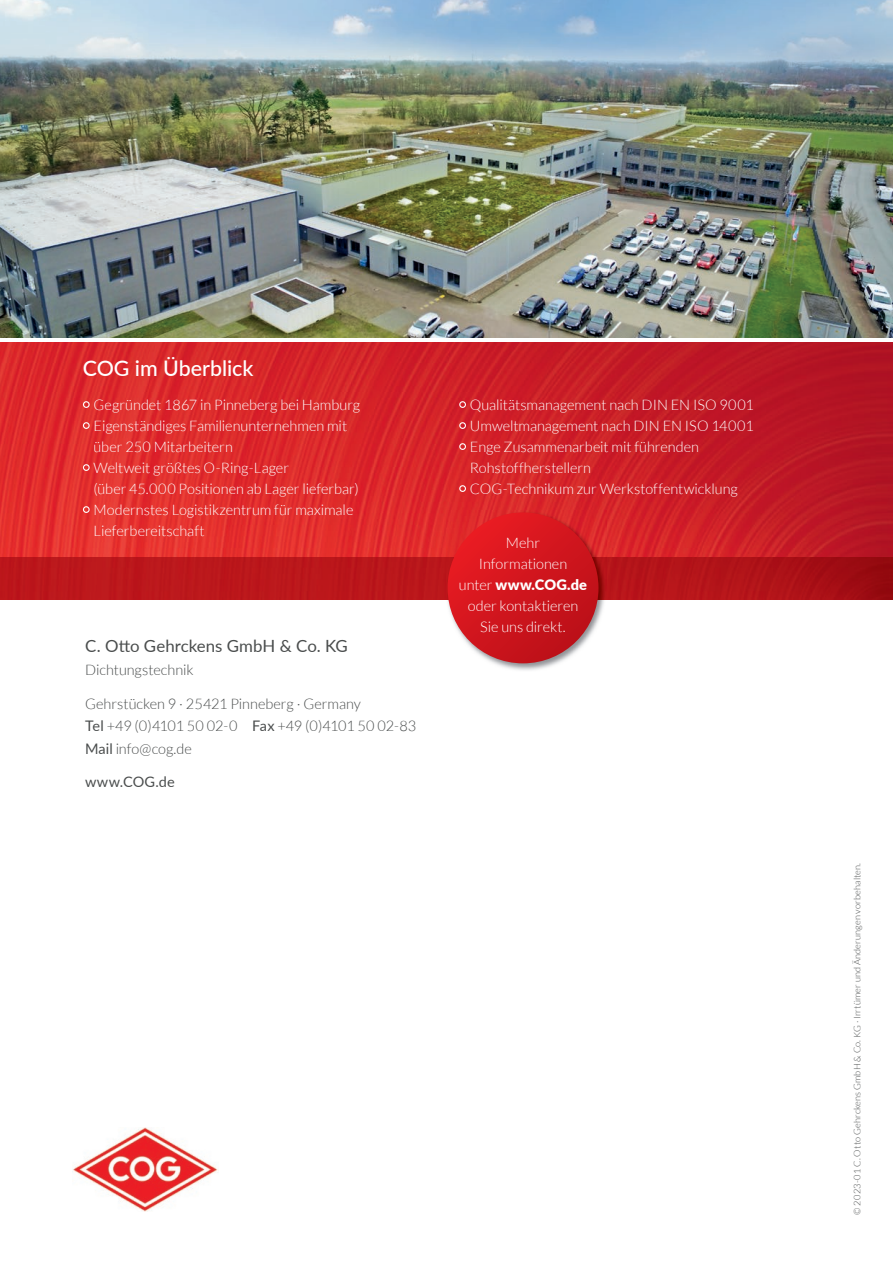
<style>
.page{position:relative;width:893px;height:1263px;background:#fff}
.page>*{position:absolute;margin:0;border:0;box-sizing:border-box;transform-origin:0 0}
.t1{font:500 21.45px "Lato";letter-spacing:-.005em;color:#fff}
.t2{font:16.8px "Lato";color:#4a4d4d}
.t3{font:300 14.55px/21px "Lato";letter-spacing:-.005em;color:#fff}
.t4{font:300 14.55px/22.5px "Lato";letter-spacing:-.005em;color:#4a4d4d}
.t5{font:14.55px "Lato";letter-spacing:.01em;color:#4a4d4d}
.t6{font:300 9.15px "Lato";letter-spacing:.015em;color:#4a4d4d}
.s1{font-weight:900}
.s2{font-weight:400}
</style>
<div class="page">
<img style="left:0;top:0;width:893px;height:338px">
<svg style="left:0;top:342px;width:893px;height:215px;background:#d12329"></svg>
<img style="left:606px;top:557px;width:287px;height:43px">
<div style="left:0;top:557px;width:446px;height:43px;background:#bb171b"></div>
<svg style="left:83px;top:401px;width:7px;height:7px"></svg>
<svg style="left:83px;top:422px;width:7px;height:7px"></svg>
<svg style="left:83px;top:464px;width:7px;height:7px"></svg>
<svg style="left:83px;top:506px;width:7px;height:7px"></svg>
<svg style="left:459px;top:401px;width:7px;height:7px"></svg>
<svg style="left:459px;top:422px;width:7px;height:7px"></svg>
<svg style="left:459px;top:443px;width:7px;height:7px"></svg>
<svg style="left:459px;top:485px;width:7px;height:7px"></svg>
<img style="left:446px;top:511px;width:160px;height:159px">
<svg style="left:448px;top:512px;width:150px;height:151px;background:#d1151d"></svg>
<img style="left:73px;top:1127px;width:145px;height:84px">
<h1 class="t1" style="left:83px;top:353px;width:172px">COG im Überblick</h1>
<p class="t3" style="left:94px;top:394px;width:268px">Gegründet 1867 in Pinneberg bei Hamburg Eigenständiges Familienunternehmen mit über 250 Mitarbeitern<br>Weltweit größtes O-Ring-Lager<br>(über 45.000 Positionen ab Lager lieferbar)<br>Modernstes Logistikzentrum für maximale Lieferbereitschaft</p>
<p class="t3" style="left:470px;top:394px;width:286px">Qualitätsmanagement nach DIN EN ISO 9001<br>Umweltmanagement nach DIN EN ISO 14001<br>Enge Zusammenarbeit mit führenden Rohstoffherstellern<br>COG-Technikum zur Werkstoffentwicklung</p>
<p class="t3" style="left:459px;top:533px;width:130px;text-align:center">Mehr<br>Informationen<br>unter <span class="s1">www.COG.de </span>oder kontaktieren<br>Sie uns direkt.</p>
<p class="t2" style="left:85px;top:634px;width:264px">C. Otto Gehrckens GmbH &amp; Co. KG</p>
<p class="t4" style="left:85px;top:658px;width:110px">Dichtungstechnik</p>
<p class="t4" style="left:85px;top:692px;width:333px">Gehrstücken 9 · 25421 Pinneberg · Germany<br><span class="s2">Tel</span> +49 (0)4101 50 02-0 <span class="s2">Fax</span> +49 (0)4101 50 02-83<br><span class="s2">Mail</span> info@cog.de</p>
<p class="t5" style="left:85px;top:772px;width:91px">www.COG.de</p>
<p class="t6" style="left:852px;top:1215px;width:353px;rotate:-90deg">© 2023-01 C. Otto Gehrckens GmbH &amp; Co. KG · Irrtümer und Änderungen vorbehalten.</p>
</div>
